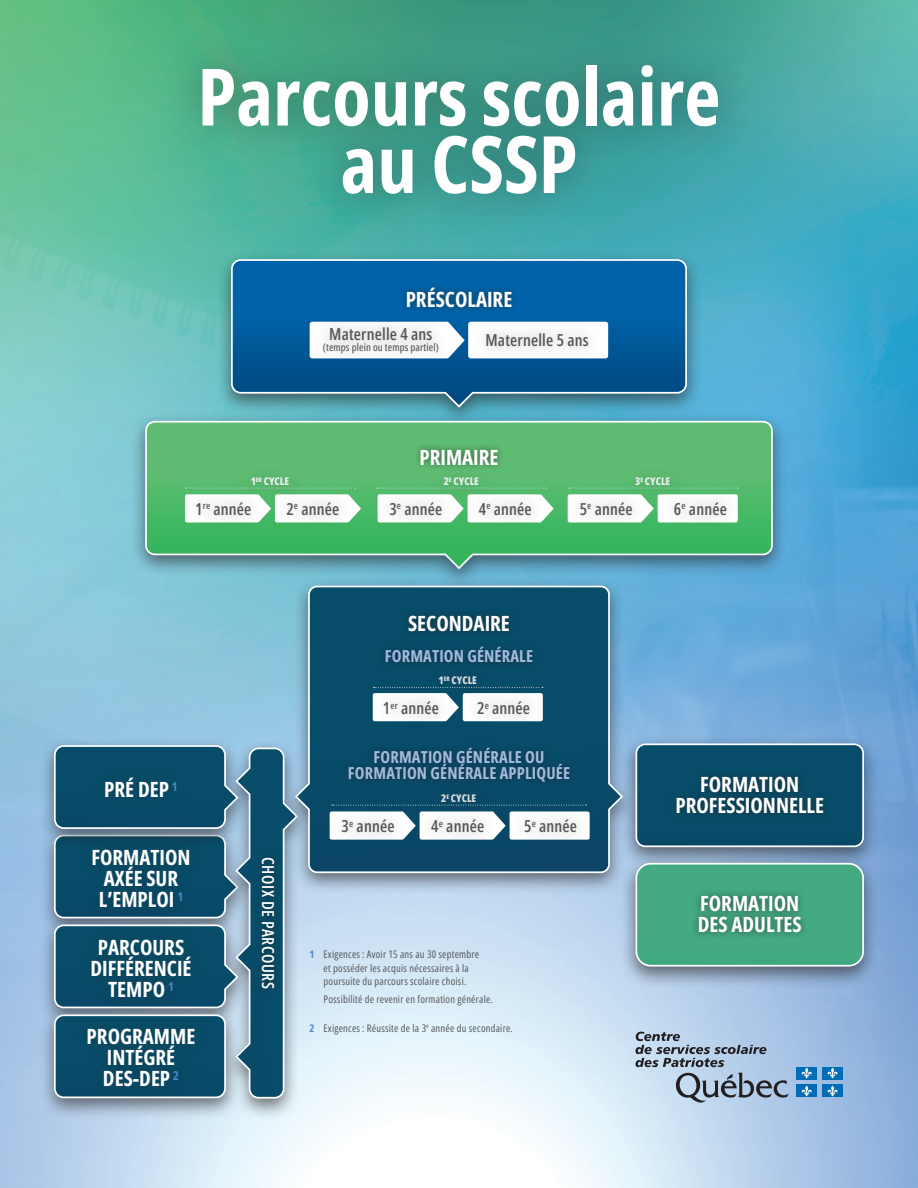
<style>
.page{position:relative;width:918px;height:1188px;background:#fff}
.page>*{position:absolute;margin:0;border:0;box-sizing:border-box;transform-origin:0 0}
.t1{font:700 79.2px/67.5px "Open Sans Condensed";color:#fff;text-align:center}
.t2{font:700 21px/21px "Open Sans Condensed";color:#fff;text-align:center}
.t3{font:600 16.5px "Open Sans Condensed";letter-spacing:.01em;color:#57585a}
.t4{font:700 16.5px/16.5px "Open Sans Condensed";letter-spacing:.01em;color:#a2bae0;text-align:center}
.t5{font:600 16.5px "Open Sans Condensed";letter-spacing:.03em;color:#fff}
.t6{font:10.5px/13.5px "Open Sans Condensed";letter-spacing:.02em;color:#57585a;text-align:center}
.t7{font:500 10.5px "Open Sans Condensed";letter-spacing:.01em;color:#57585a}
.t8{font:800 10.5px "Open Sans Condensed";color:#ececee}
.t9{font:800 10.5px "Open Sans Condensed";color:#d9dadc}
.s1{font-weight:700;color:#4c89c7}
</style>
<div class="page">
<img style="left:0;top:0;width:918px;height:1188px">
<div style="left:39px;top:826px;width:213px;height:114px;background:#231f20;opacity:.6"></div>
<div style="left:222px;top:739px;width:90px;height:382px;background:#231f20;opacity:.6"></div>
<div style="left:39px;top:737px;width:213px;height:114px;background:#231f20;opacity:.6"></div>
<div style="left:39px;top:916px;width:213px;height:114px;background:#231f20;opacity:.6"></div>
<div style="left:39px;top:1006px;width:202px;height:114px;background:#231f20;opacity:.6"></div>
<svg style="left:53px;top:744px;width:246px;height:355px;background:#497991"></svg>
<div style="left:620px;top:735px;width:259px;height:134px;background:#231f20;opacity:.6"></div>
<div style="left:637px;top:744px;width:226px;height:102px;background:#074d69"></div>
<div style="left:635px;top:743px;width:229px;height:104px;border:2px solid #fff;border-radius:9px"></div>
<div style="left:620px;top:854px;width:259px;height:135px;background:#231f20;opacity:.6"></div>
<div style="left:636px;top:864px;width:227px;height:102px;background:#43aa82"></div>
<div style="left:635px;top:863px;width:229px;height:104px;border:2px solid #fff;border-radius:14px"></div>
<div style="left:216px;top:251px;width:486px;height:176px;background:#231f20;opacity:.6"></div>
<svg style="left:230px;top:258px;width:458px;height:151px;background:#166aa0"></svg>
<div style="left:130px;top:413px;width:658px;height:176px;background:#231f20;opacity:.6"></div>
<svg style="left:144px;top:420px;width:630px;height:151px;background:#59b57d"></svg>
<div style="left:282px;top:577px;width:355px;height:318px;background:#231f20;opacity:.6"></div>
<svg style="left:294px;top:585px;width:330px;height:289px;background:#27637f"></svg>
<div style="left:468px;top:322px;width:140px;height:36px;background:#fff;border-radius:3px"></div>
<div style="left:797px;top:1067px;width:20px;height:12px;background:#006cb7"></div>
<div style="left:823px;top:1067px;width:20px;height:12px;background:#006cb7"></div>
<div style="left:797px;top:1085px;width:20px;height:12px;background:#006cb7"></div>
<div style="left:823px;top:1085px;width:20px;height:12px;background:#006cb7"></div>
<svg style="left:635px;top:1032px;width:154px;height:71px;background:#a0b3c8"></svg>
<svg style="left:801px;top:1068px;width:11px;height:11px"></svg>
<svg style="left:827px;top:1068px;width:11px;height:11px"></svg>
<svg style="left:801px;top:1086px;width:11px;height:11px"></svg>
<svg style="left:827px;top:1086px;width:11px;height:11px"></svg>
<div style="left:164px;top:30px;width:591px;height:201px;background:#231f20;opacity:.4"></div>
<div style="left:399px;top:281px;width:119px;height:34px;background:#231f20;opacity:.6"></div>
<div style="left:401px;top:608px;width:115px;height:30px;background:#231f20;opacity:.6"></div>
<div style="left:343px;top:741px;width:232px;height:47px;background:#231f20;opacity:.6"></div>
<div style="left:380px;top:641px;width:158px;height:28px;background:#231f20;opacity:.6"></div>
<div style="left:91px;top:763px;width:100px;height:49px;background:#084a67"></div>
<div style="left:78px;top:835px;width:127px;height:86px;background:#094862"></div>
<div style="left:77px;top:925px;width:128px;height:86px;background:#094864"></div>
<div style="left:73px;top:1014px;width:136px;height:87px;background:#231f20;opacity:.3"></div>
<div style="left:669px;top:769px;width:161px;height:52px;background:#231f20;opacity:.6"></div>
<div style="left:691px;top:888px;width:117px;height:52px;background:#231f20;opacity:.6"></div>
<div style="left:309px;top:313px;width:293px;height:54px;background:#231f20;opacity:.3"></div>
<div style="left:413px;top:442px;width:92px;height:30px;background:#231f20;opacity:.6"></div>
<div style="left:177px;top:463px;width:568px;height:39px;background:#5dbd71"></div>
<svg style="left:353px;top:488px;width:8px;height:34px"></svg>
<svg style="left:545px;top:488px;width:9px;height:34px"></svg>
<div style="left:183px;top:488px;width:170px;height:41px;background:#231f20;opacity:.3"></div>
<div style="left:376px;top:488px;width:169px;height:41px;background:#231f20;opacity:.3"></div>
<div style="left:566px;top:488px;width:175px;height:41px;background:#231f20;opacity:.3"></div>
<div style="left:365px;top:662px;width:185px;height:39px;background:#074d69"></div>
<svg style="left:373px;top:687px;width:170px;height:1px"></svg>
<div style="left:370px;top:688px;width:174px;height:41px;background:#231f20;opacity:.3"></div>
<div style="left:323px;top:780px;width:271px;height:39px;background:#084968"></div>
<svg style="left:331px;top:805px;width:255px;height:1px"></svg>
<div style="left:329px;top:806px;width:262px;height:41px;background:#231f20;opacity:.3"></div>
<div style="left:255px;top:851px;width:26px;height:144px;background:#094761"></div>
<h1 class="t1" style="left:197px;top:61px;width:525px">Parcours scolaire au CSSP</h1>
<h2 class="t2" style="left:406px;top:289px;width:108px">PRÉSCOLAIRE</h2>
<h3 class="t3" style="left:329px;top:323px;width:105px">Maternelle 4 ans</h3>
<p class="t7" style="left:323px;top:340px;width:117px">(temps plein ou temps partiel)</p>
<h3 class="t3" style="left:486px;top:329px;width:105px">Maternelle 5 ans</h3>
<h2 class="t2" style="left:419px;top:446px;width:81px">PRIMAIRE</h2>
<p class="t8" style="left:251px;top:474px;width:40px">1<sup>ER</sup> CYCLE</p>
<p class="t8" style="left:444px;top:474px;width:37px">2<sup>E</sup> CYCLE</p>
<p class="t8" style="left:635px;top:474px;width:37px">3<sup>E</sup> CYCLE</p>
<h3 class="t3" style="left:195px;top:497px;width:58px">1<sup>re</sup> année</h3>
<h3 class="t3" style="left:286px;top:497px;width:54px">2<sup>e</sup> année</h3>
<h3 class="t3" style="left:389px;top:497px;width:54px">3<sup>e</sup> année</h3>
<h3 class="t3" style="left:479px;top:497px;width:54px">4<sup>e</sup> année</h3>
<h3 class="t3" style="left:580px;top:497px;width:54px">5<sup>e</sup> année</h3>
<h3 class="t3" style="left:674px;top:497px;width:54px">6<sup>e</sup> année</h3>
<h2 class="t2" style="left:408px;top:612px;width:103px">SECONDAIRE</h2>
<h3 class="t4" style="left:385px;top:648px;width:150px">FORMATION GÉNÉRALE</h3>
<p class="t9" style="left:439px;top:673px;width:40px">1<sup>ER</sup> CYCLE</p>
<h2 class="t2" style="left:104px;top:778px;width:75px">PRÉ DEP <sup>1</sup></h2>
<h2 class="t2" style="left:91px;top:846px;width:101px">FORMATION<br>AXÉE SUR<br>L’EMPLOI <sup>1</sup></h2>
<h2 class="t2" style="left:90px;top:936px;width:103px">PARCOURS<br>DIFFÉRENCIÉ<br>TEMPO <sup>1</sup></h2>
<h2 class="t2" style="left:87px;top:1025px;width:110px">PROGRAMME<br>INTÉGRÉ<br>DES-DEP <sup>2</sup></h2>
<h3 class="t5" style="left:279px;top:857px;width:133px;rotate:90deg">CHOIX DE PARCOURS</h3>
<h3 class="t3" style="left:383px;top:697px;width:58px">1<sup>er</sup> année</h3>
<h3 class="t3" style="left:477px;top:697px;width:54px">2<sup>e</sup> année</h3>
<h3 class="t4" style="left:348px;top:748px;width:224px">FORMATION GÉNÉRALE OU<br>FORMATION GÉNÉRALE APPLIQUÉE</h3>
<p class="t9" style="left:441px;top:791px;width:37px">2<sup>E</sup> CYCLE</p>
<h3 class="t3" style="left:342px;top:815px;width:54px">3<sup>e</sup> année</h3>
<h3 class="t3" style="left:431px;top:815px;width:54px">4<sup>e</sup> année</h3>
<h3 class="t3" style="left:524px;top:815px;width:54px">5<sup>e</sup> année</h3>
<p class="t6" style="left:310px;top:947px;width:171px"><span class="s1">1</span> Exigences : Avoir 15 ans au 30 septembre et posséder les acquis nécessaires à la poursuite du parcours scolaire choisi.</p>
<p class="t6" style="left:324px;top:992px;width:171px">Possibilité de revenir en formation générale.</p>
<p class="t6" style="left:310px;top:1021px;width:205px"><span class="s1">2</span> Exigences : Réussite de la 3<sup>e</sup> année du secondaire.</p>
<h2 class="t2" style="left:675px;top:773px;width:150px">FORMATION<br>PROFESSIONNELLE</h2>
<h2 class="t2" style="left:698px;top:893px;width:105px;text-align:left">FORMATION<br>DES ADULTES</h2>
</div>
